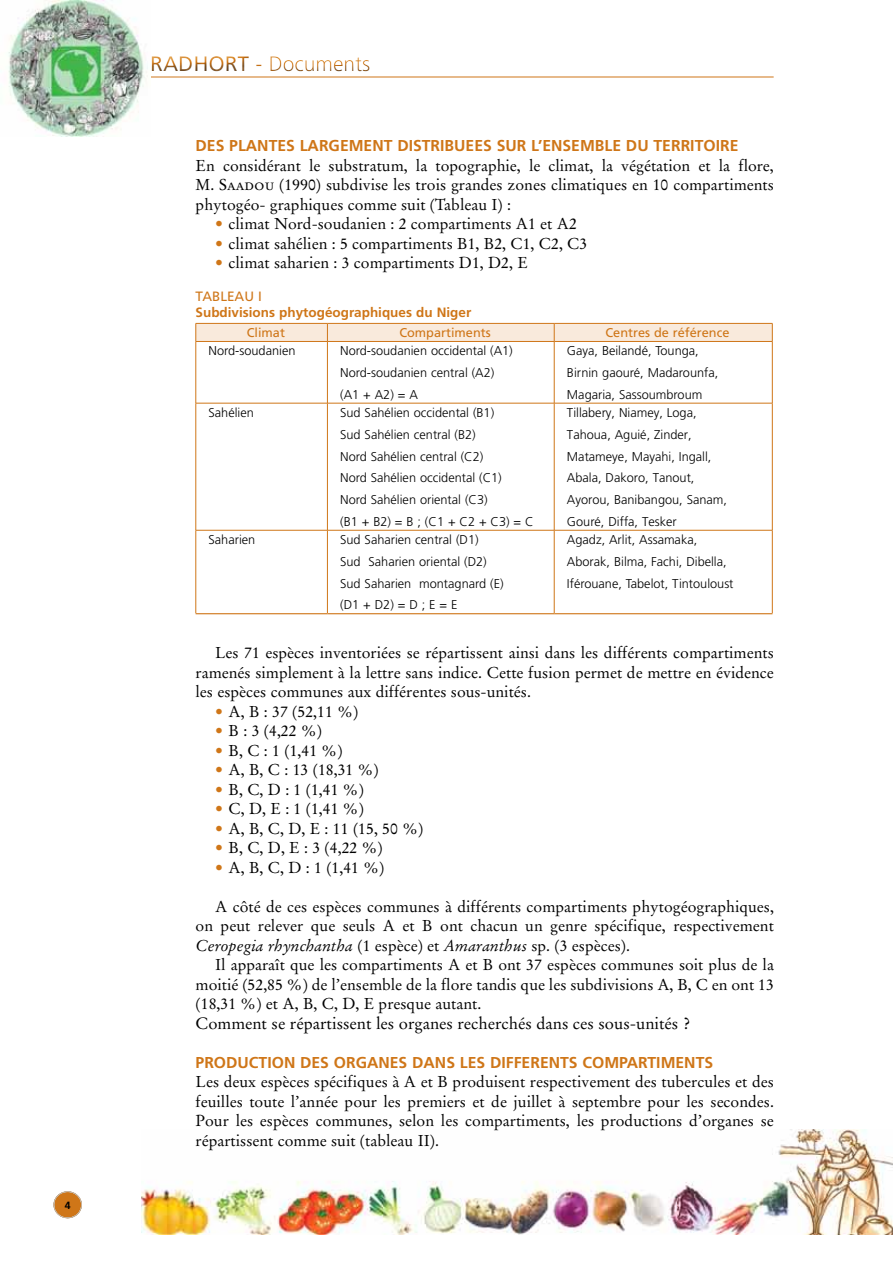
<style>
.page{position:relative;width:893px;height:1263px;background:#fff}
.page>*{position:absolute;margin:0;border:0;box-sizing:border-box;transform-origin:0 0}
.t1{font:300 21px "Frutiger LT Std";color:#cf7618}
.t2{font:16.5px "Stempel Garamond LT Std";color:#000}
.t3{font:15.75px/19.5px "Stempel Garamond LT Std";color:#000;text-align:justify}
.t4{font:700 15.75px "Frutiger LT Std";color:#cf7618}
.t5{font:700 13.5px "Frutiger LT Std";color:#cf7618}
.t6{font:13.5px "Frutiger LT Std";color:#cf7618}
.t7{font:300 12.75px/21.8px "Frutiger LT Std";color:#000}
.t8{font:12.75px "Frutiger LT Std";color:#cf7618}
.t9{font:700 10.5px "Frutiger LT Std";color:#000}
.s1{font-weight:400}
.s2{color:#cf7618}
.s3{font-style:italic}
</style>
<div class="page">
<hr style="left:117px;top:77px;width:657px;height:1px;background:#cf7618">
<img style="left:8px;top:0;width:136px;height:136px">
<div style="left:142px;top:46px;width:236px;height:34px;background:#fff"></div>
<div style="left:145px;top:51px;width:236px;height:27px;background:#000;opacity:.75"></div>
<svg style="left:53px;top:1191px;width:29px;height:27px"></svg>
<img style="left:142px;top:1129px;width:751px;height:105px">
<div style="left:196px;top:323px;width:577px;height:18px;background:#f9eadc"></div>
<hr style="left:196px;top:341px;width:131px;height:1px;background:#cf7618">
<hr style="left:196px;top:342px;width:1px;height:61px;background:#cf7618">
<hr style="left:327px;top:341px;width:227px;height:1px;background:#cf7618">
<hr style="left:327px;top:342px;width:1px;height:61px;background:#cf7618">
<hr style="left:554px;top:341px;width:218px;height:1px;background:#cf7618">
<hr style="left:554px;top:342px;width:1px;height:61px;background:#cf7618">
<hr style="left:772px;top:342px;width:1px;height:61px;background:#cf7618">
<hr style="left:196px;top:403px;width:131px;height:1px;background:#cf7618">
<hr style="left:196px;top:403px;width:1px;height:127px;background:#cf7618">
<hr style="left:327px;top:403px;width:227px;height:1px;background:#cf7618">
<hr style="left:327px;top:403px;width:1px;height:127px;background:#cf7618">
<hr style="left:554px;top:403px;width:218px;height:1px;background:#cf7618">
<hr style="left:554px;top:403px;width:1px;height:127px;background:#cf7618">
<hr style="left:772px;top:403px;width:1px;height:127px;background:#cf7618">
<hr style="left:196px;top:530px;width:131px;height:1px;background:#cf7618">
<hr style="left:196px;top:530px;width:1px;height:83px;background:#cf7618">
<hr style="left:327px;top:530px;width:227px;height:1px;background:#cf7618">
<hr style="left:327px;top:530px;width:1px;height:83px;background:#cf7618">
<hr style="left:554px;top:530px;width:218px;height:1px;background:#cf7618">
<hr style="left:554px;top:530px;width:1px;height:83px;background:#cf7618">
<hr style="left:772px;top:530px;width:1px;height:83px;background:#cf7618">
<hr style="left:196px;top:613px;width:131px;height:1px;background:#cf7618">
<hr style="left:327px;top:613px;width:227px;height:1px;background:#cf7618">
<hr style="left:554px;top:613px;width:218px;height:1px;background:#cf7618">
<p class="t9" style="left:65px;top:1199px;width:7px">4</p>
<h1 class="t1" style="left:150px;top:52px;width:222px"><span class="s1">RADHORT -</span> Documents</h1>
<p class="t4" style="left:196px;top:137px;width:44px">DES PLANTES</p>
<p class="t4" style="left:300px;top:137px;width:12px">LARGEMENT</p>
<p class="t4" style="left:397px;top:137px;width:9px">DISTRI</p>
<p class="t4" style="left:445px;top:137px;width:20px">BUEES</p>
<p class="t4" style="left:497px;top:137px;width:11px">SUR</p>
<p class="t4" style="left:531px;top:137px;width:23px">L’ENSEM</p>
<p class="t4" style="left:595px;top:137px;width:69px">BLEDU TERRITOIRE</p>
<p class="t3" style="left:196px;top:156px;width:580px">En considérant le substratum, la topographie, le climat, la végétation et la flore, M. Saadou (1990) subdivise les trois grandes zones climatiques en 10 compartiments phytogéo- graphiques comme suit (Tableau I) :</p>
<p class="t3" style="left:215px;top:214px;width:363px"><span class="s2">•</span> climat Nord-soudanien : 2 compartiments A1 et A2</p>
<p class="t3" style="left:215px;top:234px;width:374px"><span class="s2">•</span> climat sahélien : 5 compartiments B1, B2, C1, C2, C3</p>
<p class="t3" style="left:215px;top:253px;width:314px"><span class="s2">•</span> climat saharien : 3 compartiments D1, D2, E</p>
<p class="t6" style="left:196px;top:288px;width:68px">Tableau I</p>
<p class="t5" style="left:196px;top:305px;width:277px">SUBDIVISIONS PHYTOGÉOGRAPHIQUES DU NIGER</p>
<p class="t8" style="left:247px;top:325px;width:40px">Climat</p>
<p class="t8" style="left:399px;top:325px;width:93px">Compartiments</p>
<p class="t8" style="left:605px;top:325px;width:126px">Centres de référence</p>
<p class="t7" style="left:209px;top:340px;width:88px">Nord-soudanien</p>
<p class="t7" style="left:340px;top:340px;width:174px">Nord-soudanien occidental (A1)<br>Nord-soudanien central (A2) (A1 + A2) = A</p>
<p class="t7" style="left:567px;top:340px;width:153px">Gaya, Beilandé, Tounga,<br>Birnin gaouré, Madarounfa,<br>Magaria, Sassoumbroum</p>
<p class="t7" style="left:209px;top:402px;width:47px">Sahélien</p>
<p class="t7" style="left:340px;top:402px;width:195px">Sud Sahélien occidental (B1)<br>Sud Sahélien central (B2)<br>Nord Sahélien central (C2)<br>Nord Sahélien occidental (C1)<br>Nord Sahélien oriental (C3)<br>(B1 + B2) = B ; (C1 + C2 + C3) = C</p>
<p class="t7" style="left:567px;top:402px;width:162px">Tillabery, Niamey, Loga,<br>Tahoua, Aguié, Zinder,<br>Matameye, Mayahi, Ingall,<br>Abala, Dakoro, Tanout,<br>Ayorou, Banibangou, Sanam,<br>Gouré, Diffa, Tesker</p>
<p class="t7" style="left:209px;top:529px;width:48px">Saharien</p>
<p class="t7" style="left:340px;top:529px;width:165px">Sud Saharien central (D1)<br>Sud Saharien oriental (D2)<br>Sud Saharien montagnard (E) (D1 + D2) = D ; E = E</p>
<p class="t7" style="left:567px;top:529px;width:168px">Agadz, Arlit, Assamaka,<br>Aborak, Bilma, Fachi, Dibella,<br>Iférouane, Tabelot, Tintouloust</p>
<p class="t3" style="left:196px;top:643px;width:580px;text-indent:19px">Les 71 espèces inventoriées se répartissent ainsi dans les différents compartiments ramenés simplement à la lettre sans indice. Cette fusion permet de mettre en évidence les espèces communes aux différentes sous-unités.</p>
<p class="t3" style="left:215px;top:702px;width:145px"><span class="s2">•</span> A, B : 37 (52,11 %)</p>
<p class="t3" style="left:215px;top:721px;width:108px"><span class="s2">•</span> B : 3 (4,22 %)</p>
<p class="t3" style="left:215px;top:741px;width:129px"><span class="s2">•</span> B, C : 1 (1,41 %)</p>
<p class="t3" style="left:215px;top:760px;width:165px"><span class="s2">•</span> A, B, C : 13 (18,31 %)</p>
<p class="t3" style="left:215px;top:780px;width:150px"><span class="s2">•</span> B, C, D : 1 (1,41 %)</p>
<p class="t3" style="left:215px;top:799px;width:150px"><span class="s2">•</span> C, D, E : 1 (1,41 %)</p>
<p class="t3" style="left:215px;top:819px;width:210px"><span class="s2">•</span> A, B, C, D, E : 11 (15, 50 %)</p>
<p class="t3" style="left:215px;top:838px;width:169px"><span class="s2">•</span> B, C, D, E : 3 (4,22 %)</p>
<p class="t3" style="left:215px;top:858px;width:171px"><span class="s2">•</span> A, B, C, D : 1 (1,41 %)</p>
<p class="t3" style="left:196px;top:897px;width:580px;text-indent:19px">A côté de ces espèces communes à différents compartiments phytogéographiques, on peut relever que seuls A et B ont chacun un genre spécifique, respectivement <span class="s3">Ceropegia rhynchantha</span> (1 espèce) et <span class="s3">Amaranthus</span> sp. (3 espèces).</p>
<p class="t3" style="left:196px;top:955px;width:580px;text-indent:19px">Il apparaît que les compartiments A et B ont 37 espèces communes soit plus de la moitié (52,85 %) de l’ensemble de la flore tandis que les subdivisions A, B, C en ont 13 (18,31 %) et A, B, C, D, E presque autant.</p>
<p class="t2" style="left:196px;top:1013px;width:496px">Comment se répartissent les organes recherchés dans ces sous-unités ?</p>
<p class="t4" style="left:196px;top:1053px;width:11px">PRODUCTION</p>
<p class="t4" style="left:300px;top:1053px;width:10px">DES</p>
<p class="t4" style="left:334px;top:1053px;width:12px">ORGANES</p>
<p class="t4" style="left:412px;top:1053px;width:12px">DANS</p>
<p class="t4" style="left:460px;top:1053px;width:9px">LES</p>
<p class="t4" style="left:490px;top:1053px;width:42px">DI FFERENTS</p>
<p class="t4" style="left:582px;top:1053px;width:11px">COMPARTIMENTS</p>
<p class="t3" style="left:196px;top:1072px;width:580px">Les deux espèces spécifiques à A et B produisent respectivement des tubercules et des feuilles toute l’année pour les premiers et de juillet à septembre pour les secondes.<br>Pour les espèces communes, selon les compartiments, les productions d’organes se répartissent comme suit (tableau II).</p>
</div>
